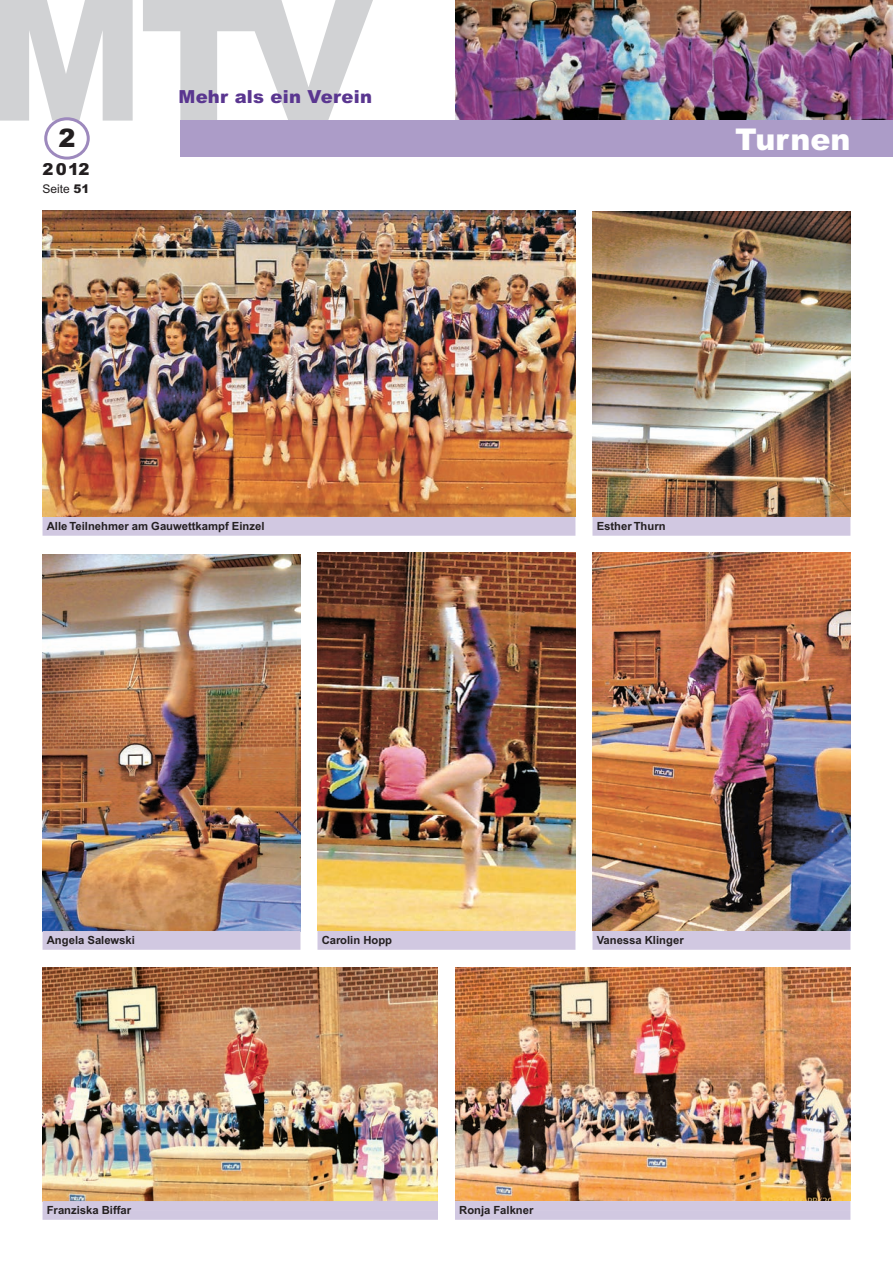
<style>
.page{position:relative;width:893px;height:1263px;background:#fff}
.page>*{position:absolute;margin:0;border:0;box-sizing:border-box;transform-origin:0 0}
.t1{font:900 30px "Arial";color:#fff}
.t2{font:900 25.5px "Arial";color:#231f20}
.t3{font:900 18px "Arial";letter-spacing:.015em;color:#5a3690}
.t4{font:900 16.5px "Arial";color:#231f20}
.t5{font:12px "Arial";color:#231f20}
.t6{font:700 11.25px "Arial";color:#231f20}
.s1{font-weight:900}
</style>
<div class="page">
<img style="left:455px;top:0;width:438px;height:121px">
<svg style="left:143px;top:0;width:234px;height:121px"></svg>
<div style="left:180px;top:121px;width:713px;height:36px;background:#ac9cc8"></div>
<svg style="left:1px;top:0;width:132px;height:160px"></svg>
<img style="left:455px;top:967px;width:395px;height:233px">
<img style="left:43px;top:211px;width:532px;height:306px">
<img style="left:592px;top:211px;width:258px;height:306px">
<img style="left:43px;top:554px;width:257px;height:377px">
<img style="left:592px;top:553px;width:258px;height:377px">
<img style="left:317px;top:553px;width:258px;height:377px">
<img style="left:43px;top:967px;width:395px;height:234px">
<hr style="left:0;top:121px;width:1px;height:36px;background:#ac9cc8">
<div style="left:43px;top:1201px;width:395px;height:9px;background:#d1c8e1"></div>
<div style="left:43px;top:1210px;width:395px;height:10px;background:#d1c8e1"></div>
<div style="left:455px;top:1201px;width:395px;height:9px;background:#d1c8e1"></div>
<div style="left:455px;top:1210px;width:395px;height:10px;background:#d1c8e1"></div>
<div style="left:43px;top:931px;width:257px;height:9px;background:#d1c8e1"></div>
<div style="left:43px;top:940px;width:257px;height:10px;background:#d1c8e1"></div>
<div style="left:317px;top:931px;width:258px;height:9px;background:#d1c8e1"></div>
<div style="left:317px;top:940px;width:258px;height:10px;background:#d1c8e1"></div>
<div style="left:592px;top:931px;width:258px;height:9px;background:#d1c8e1"></div>
<div style="left:592px;top:940px;width:258px;height:10px;background:#d1c8e1"></div>
<div style="left:43px;top:517px;width:532px;height:9px;background:#d1c8e1"></div>
<div style="left:43px;top:526px;width:532px;height:10px;background:#d1c8e1"></div>
<div style="left:592px;top:517px;width:258px;height:9px;background:#d1c8e1"></div>
<div style="left:592px;top:526px;width:258px;height:10px;background:#d1c8e1"></div>
<h3 class="t3" style="left:179px;top:85px;width:195px">Mehr als ein Verein</h3>
<h2 class="t2" style="left:58px;top:122px;width:19px">2</h2>
<h1 class="t1" style="left:735px;top:120px;width:117px">Turnen</h1>
<h3 class="t4" style="left:43px;top:159px;width:48px">2012</h3>
<p class="t5" style="left:43px;top:182px;width:48px">Seite <span class="s1">51</span></p>
<p class="t6" style="left:47px;top:519px;width:219px">Alle Teilnehmer am Gauwettkampf Einzel</p>
<p class="t6" style="left:597px;top:519px;width:70px">Esther Thurn</p>
<p class="t6" style="left:47px;top:933px;width:90px">Angela Salewski</p>
<p class="t6" style="left:322px;top:933px;width:72px">Carolin Hopp</p>
<p class="t6" style="left:597px;top:933px;width:88px">Vanessa Klinger</p>
<p class="t6" style="left:47px;top:1203px;width:86px">Franziska Biffar</p>
<p class="t6" style="left:459px;top:1203px;width:76px">Ronja Falkner</p>
</div>
